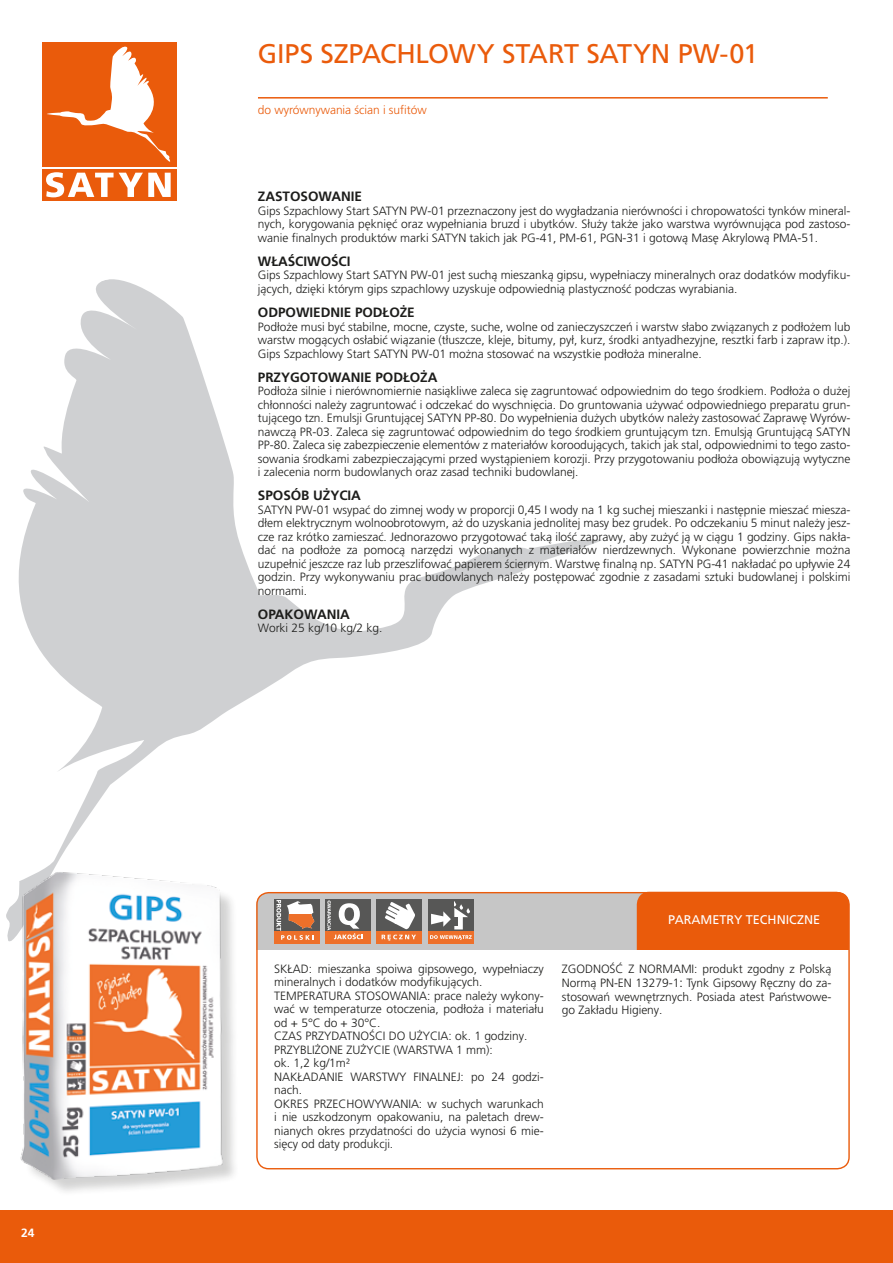
<style>
.page{position:relative;width:893px;height:1263px;background:#fff}
.page>*{position:absolute;margin:0;border:0;box-sizing:border-box;transform-origin:0 0}
.t1{font:27px "Frutiger LT Pro";letter-spacing:-.01em;color:#ea5b0b}
.t2{font:700 13.5px "Frutiger LT Pro";letter-spacing:-.005em;color:#1d1d1b}
.t3{font:12.6px "Frutiger LT Pro";color:#fff}
.t4{font:300 12px/13.5px "Frutiger LT Pro";letter-spacing:-.005em;color:#1d1d1b;text-align:justify}
.t5{font:300 12px "Frutiger LT Pro";letter-spacing:-.005em;color:#ea5b0b}
.t6{font:700 12px "Frutiger LT Pro";color:#fff}
.s1{font-family:"Arial";font-weight:400}
</style>
<div class="page">
<div style="left:256px;top:893px;width:477px;height:57px;background:#c6c6c6"></div>
<hr style="left:258px;top:97px;width:570px;height:2px;background:#ea5b0b">
<svg style="left:18px;top:279px;width:584px;height:663px"></svg>
<div style="left:637px;top:892px;width:212px;height:58px;background:#ea5b0b"></div>
<div style="left:0;top:1210px;width:893px;height:53px;background:#ea5b0b"></div>
<div style="left:43px;top:43px;width:134px;height:158px;background:#ea5b0b"></div>
<svg style="left:47px;top:46px;width:123px;height:116px"></svg>
<svg style="left:46px;top:172px;width:125px;height:25px"></svg>
<hr style="left:43px;top:167px;width:134px;height:2px;background:#fff">
<div style="left:274px;top:899px;width:46px;height:32px;background:#575756"></div>
<div style="left:274px;top:931px;width:46px;height:12px;background:#ee702a"></div>
<svg style="left:276px;top:900px;width:38px;height:40px"></svg>
<div style="left:325px;top:899px;width:46px;height:32px;background:#575756"></div>
<div style="left:325px;top:931px;width:46px;height:12px;background:#ee702a"></div>
<svg style="left:327px;top:900px;width:36px;height:39px"></svg>
<div style="left:377px;top:899px;width:45px;height:32px;background:#575756"></div>
<div style="left:377px;top:931px;width:45px;height:12px;background:#ee702a"></div>
<svg style="left:382px;top:902px;width:34px;height:39px"></svg>
<div style="left:428px;top:899px;width:45px;height:32px;background:#575756"></div>
<div style="left:428px;top:931px;width:45px;height:12px;background:#ee702a"></div>
<svg style="left:431px;top:901px;width:39px;height:28px"></svg>
<svg style="left:430px;top:935px;width:42px;height:5px"></svg>
<img style="left:6px;top:857px;width:250px;height:335px">
<p class="t6" style="left:21px;top:1226px;width:15px">24</p>
<h1 class="t1" style="left:258px;top:38px;width:502px">GIPS SZPACHLOWY START SATYN PW-01</h1>
<p class="t5" style="left:258px;top:103px;width:170px">do wyrównywania ścian i sufitów</p>
<p class="t2" style="left:258px;top:189px;width:106px">ZASTOSOWANIE</p>
<p class="t4" style="left:258px;top:204px;width:594px">Gips Szpachlowy Start SATYN PW-01 przeznaczony jest do wygładzania nierówności i chropowatości tynków mineral&shy;nych, korygowania pęknięć oraz wypełniania bruzd i ubytków. Służy także jako warstwa wyrównująca pod zastoso&shy;wanie finalnych produktów marki SATYN takich jak PG-41, PM-61, PGN-31 i gotową Masę Akrylową PMA-51.</p>
<p class="t2" style="left:258px;top:253px;width:94px">WŁAŚCIWOŚCI</p>
<p class="t4" style="left:258px;top:269px;width:594px">Gips Szpachlowy Start SATYN PW-01 jest suchą mieszanką gipsu, wypełniaczy mineralnych oraz dodatków modyfiku&shy;jących, dzięki którym gips szpachlowy uzyskuje odpowiednią plastyczność podczas wyrabiania.</p>
<p class="t2" style="left:258px;top:304px;width:158px">ODPOWIEDNIE PODŁOŻE</p>
<p class="t4" style="left:258px;top:320px;width:594px">Podłoże musi być stabilne, mocne, czyste, suche, wolne od zanieczyszczeń i warstw słabo związanych z podłożem lub warstw mogących osłabić wiązanie (tłuszcze, kleje, bitumy, pył, kurz, środki antyadhezyjne, resztki farb i zapraw itp.).<br>Gips Szpachlowy Start SATYN PW-01 można stosować na wszystkie podłoża mineralne.</p>
<p class="t2" style="left:258px;top:369px;width:181px">PRZYGOTOWANIE PODŁOŻA</p>
<p class="t4" style="left:258px;top:384px;width:594px">Podłoża silnie i nierównomiernie nasiąkliwe zaleca się zagruntować odpowiednim do tego środkiem. Podłoża o dużej chłonności należy zagruntować i odczekać do wyschnięcia. Do gruntowania używać odpowiedniego preparatu grun&shy;tującego tzn. Emulsji Gruntującej SATYN PP-80. Do wypełnienia dużych ubytków należy zastosować Zaprawę Wyrów&shy;nawczą PR-03. Zaleca się zagruntować odpowiednim do tego środkiem gruntującym tzn. Emulsją Gruntującą SATYN PP-80. Zaleca się zabezpieczenie elementów z materiałów koroodujących, takich jak stal, odpowiednimi to tego zasto&shy;sowania środkami zabezpieczającymi przed wystąpieniem korozji. Przy przygotowaniu podłoża obowiązują wytyczne i zalecenia norm budowlanych oraz zasad techniki budowlanej.</p>
<p class="t2" style="left:258px;top:487px;width:105px">SPOSÓB UŻYCIA</p>
<p class="t4" style="left:258px;top:503px;width:594px">SATYN PW-01 wsypać do zimnej wody w proporcji 0,45 I wody na 1 kg suchej mieszanki i następnie mieszać miesza&shy;dłem elektrycznym wolnoobrotowym, aż do uzyskania jednolitej masy bez grudek. Po odczekaniu 5 minut należy jesz&shy;cze raz krótko zamieszać. Jednorazowo przygotować taką ilość zaprawy, aby zużyć ją w ciągu 1 godziny. Gips nakła&shy;dać na podłoże za pomocą narzędzi wykonanych z materiałów nierdzewnych. Wykonane powierzchnie można uzupełnić jeszcze raz lub przeszlifować papierem ściernym. Warstwę finalną np. SATYN PG-41 nakładać po upływie 24 godzin. Przy wykonywaniu prac budowlanych należy postępować zgodnie z zasadami sztuki budowlanej i polskimi normami.</p>
<p class="t2" style="left:258px;top:606px;width:93px">OPAKOWANIA</p>
<p class="t4" style="left:258px;top:621px;width:126px">Worki 25 kg/10 kg/2 kg.</p>
<p class="t3" style="left:668px;top:912px;width:153px">PARAMETRY TECHNICZNE</p>
<p class="t4" style="left:274px;top:962px;width:271px;text-align:left">SKŁAD: mieszanka spoiwa gipsowego, wypełniaczy mineralnych i dodatków modyfikujących.<br>TEMPERATURA STOSOWANIA: prace należy wykony&shy;wać w temperaturze otoczenia, podłoża i materiału od + 5°C do + 30°C.<br>CZAS PRZYDATNOŚCI DO UŻYCIA: ok. 1 godziny.<br>PRZYBLIŻONE ZUŻYCIE (WARSTWA 1 mm):<br>ok. 1,2 kg/1m²<br>NAKŁADANIE WARSTWY FINALNEJ: po 24 godzi&shy;nach.<br>OKRES PRZECHOWYWANIA: w suchych warunkach i nie uszkodzonym opakowaniu, na paletach drew&shy;nianych okres przydatności do użycia wynosi 6 mie&shy;sięcy od daty produkcji.</p>
<p class="t4" style="left:562px;top:962px;width:271px">ZGODNOŚĆ Z NORMAMI: produkt zgodny z Polską Normą PN-EN 13279-1<span class="s1">:</span> Tynk Gipsowy Ręczny do za&shy;stosowań wewnętrznych. Posiada atest Państwowe&shy;go Zakładu Higieny.</p>
</div>
